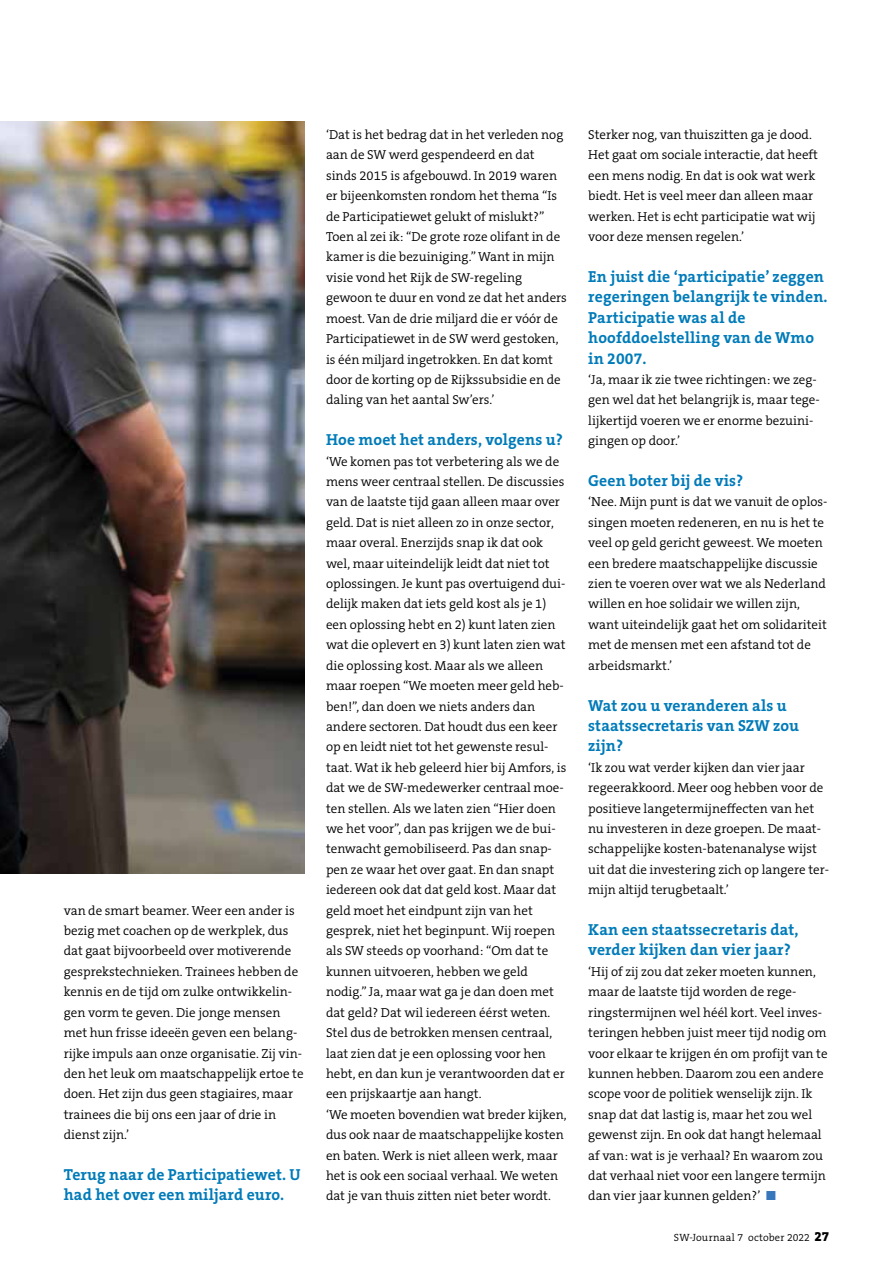
<style>
.page{position:relative;width:893px;height:1263px;background:#fff}
.page>*{position:absolute;margin:0;border:0;box-sizing:border-box;transform-origin:0 0}
.t1{font:700 16.05px/20.4px "The Serif B7";letter-spacing:.01em;color:#007bb9}
.t2{font:300 13.05px/20.4px "The Serif B4";color:#000}
.t3{font:300 10.5px "The Serif B4";letter-spacing:.015em;color:#000}
.s1{color:#3777bc}
.s2{font-family:"The Serif B8";font-weight:800;font-size:13.5px}
</style>
<div class="page">
<img style="left:0;top:122px;width:305px;height:752px">
<p class="t2" style="left:64px;top:900px;width:241px">van de smart beamer. Weer een ander is bezig met coachen op de werkplek, dus dat gaat bijvoorbeeld over motiverende gesprekstechnieken. Trainees hebben de kennis en de tijd om zulke ontwikkelin&shy;gen vorm te geven. Die jonge mensen met hun frisse ideeën geven een belang&shy;rijke impuls aan onze organisatie. Zij vin&shy;den het leuk om maatschappelijk ertoe te doen. Het zijn dus geen stagiaires, maar trainees die bij ons een jaar of drie in dienst zijn.’</p>
<p class="t1" style="left:64px;top:1165px;width:238px">Terug naar de Participatiewet. U had het over een miljard euro.</p>
<p class="t2" style="left:326px;top:125px;width:242px">‘Dat is het bedrag dat in het verleden nog aan de SW werd gespendeerd en dat sinds 2015 is afgebouwd. In 2019 waren er bijeenkomsten rondom het thema “Is de Participatiewet gelukt of mislukt?” Toen al zei ik: “De grote roze olifant in de kamer is die bezuiniging.” Want in mijn visie vond het Rijk de SW-regeling gewoon te duur en vond ze dat het anders moest. Van de drie miljard die er vóór de Participatiewet in de SW werd gestoken, is één miljard ingetrokken. En dat komt door de korting op de Rijkssubsidie en de daling van het aantal Sw’ers.’</p>
<p class="t1" style="left:326px;top:430px;width:238px">Hoe moet het anders, volgens u?</p>
<p class="t2" style="left:326px;top:451px;width:242px">‘We komen pas tot verbetering als we de mens weer centraal stellen. De discussies van de laatste tijd gaan alleen maar over geld. Dat is niet alleen zo in onze sector, maar overal. Enerzijds snap ik dat ook wel, maar uiteindelijk leidt dat niet tot oplossingen. Je kunt pas overtuigend dui&shy;delijk maken dat iets geld kost als je 1) een oplossing hebt en 2) kunt laten zien wat die oplevert en 3) kunt laten zien wat die oplossing kost. Maar als we alleen maar roepen “We moeten meer geld heb&shy;ben!”, dan doen we niets anders dan andere sectoren. Dat houdt dus een keer op en leidt niet tot het gewenste resul&shy;taat. Wat ik heb geleerd hier bij Amfors, is dat we de SW-medewerker centraal moe&shy;ten stellen. Als we laten zien “Hier doen we het voor”, dan pas krijgen we de bui&shy;tenwacht gemobiliseerd. Pas dan snap&shy;pen ze waar het over gaat. En dan snapt iedereen ook dat dat geld kost. Maar dat geld moet het eindpunt zijn van het gesprek, niet het beginpunt. Wij roepen als SW steeds op voorhand: “Om dat te kunnen uitvoeren, hebben we geld nodig.” Ja, maar wat ga je dan doen met dat geld? Dat wil iedereen éérst weten.<br>Stel dus de betrokken mensen centraal, laat zien dat je een oplossing voor hen hebt, en dan kun je verantwoorden dat er een prijskaartje aan hangt.<br>‘We moeten bovendien wat breder kijken, dus ook naar de maatschappelijke kosten en baten. Werk is niet alleen werk, maar het is ook een sociaal verhaal. We weten dat je van thuis zitten niet beter wordt.</p>
<p class="t2" style="left:588px;top:125px;width:231px">Sterker nog, van thuiszitten ga je dood.<br>Het gaat om sociale interactie, dat heeft een mens nodig. En dat is ook wat werk biedt. Het is veel meer dan alleen maar werken. Het is echt participatie wat wij voor deze mensen regelen.’</p>
<p class="t1" style="left:588px;top:267px;width:241px">En juist die ‘participatie’ zeggen regeringen belangrijk te vinden.<br>Participatie was al de hoofddoelstelling van de Wmo in 2007.</p>
<p class="t2" style="left:588px;top:370px;width:233px">‘Ja, maar ik zie twee richtingen: we zeg&shy;gen wel dat het belangrijk is, maar tege&shy;lijkertijd voeren we er enorme bezuini&shy;gingen op door.’</p>
<p class="t1" style="left:588px;top:471px;width:157px">Geen boter bij de vis?</p>
<p class="t2" style="left:588px;top:492px;width:241px">‘Nee. Mijn punt is dat we vanuit de oplos&shy;singen moeten redeneren, en nu is het te veel op geld gericht geweest. We moeten een bredere maatschappelijke discussie zien te voeren over wat we als Nederland willen en hoe solidair we willen zijn, want uiteindelijk gaat het om solidariteit met de mensen met een afstand tot de arbeidsmarkt.’</p>
<p class="t1" style="left:588px;top:695px;width:212px">Wat zou u veranderen als u staatssecretaris van SZW zou zijn?</p>
<p class="t2" style="left:588px;top:758px;width:242px">‘Ik zou wat verder kijken dan vier jaar regeerakkoord. Meer oog hebben voor de positieve langetermijneffecten van het nu investeren in deze groepen. De maat&shy;schappelijke kosten-batenanalyse wijst uit dat die investering zich op langere ter&shy;mijn altijd terugbetaalt.’</p>
<p class="t1" style="left:588px;top:920px;width:212px">Kan een staatssecretaris dat, verder kijken dan vier jaar?</p>
<p class="t2" style="left:588px;top:962px;width:241px">‘Hij of zij zou dat zeker moeten kunnen, maar de laatste tijd worden de rege&shy;ringstermijnen wel héél kort. Veel inves&shy;teringen hebben juist meer tijd nodig om voor elkaar te krijgen én om profijt van te kunnen hebben. Daarom zou een andere scope voor de politiek wenselijk zijn. Ik snap dat dat lastig is, maar het zou wel gewenst zijn. En ook dat hangt helemaal af van: wat is je verhaal? En waarom zou dat verhaal niet voor een langere termijn dan vier jaar kunnen gelden?’ <span class="s1">■</span></p>
<p class="t3" style="left:674px;top:1232px;width:157px">SW-Journaal 7 october 2022 <span class="s2">27</span></p>
</div>
